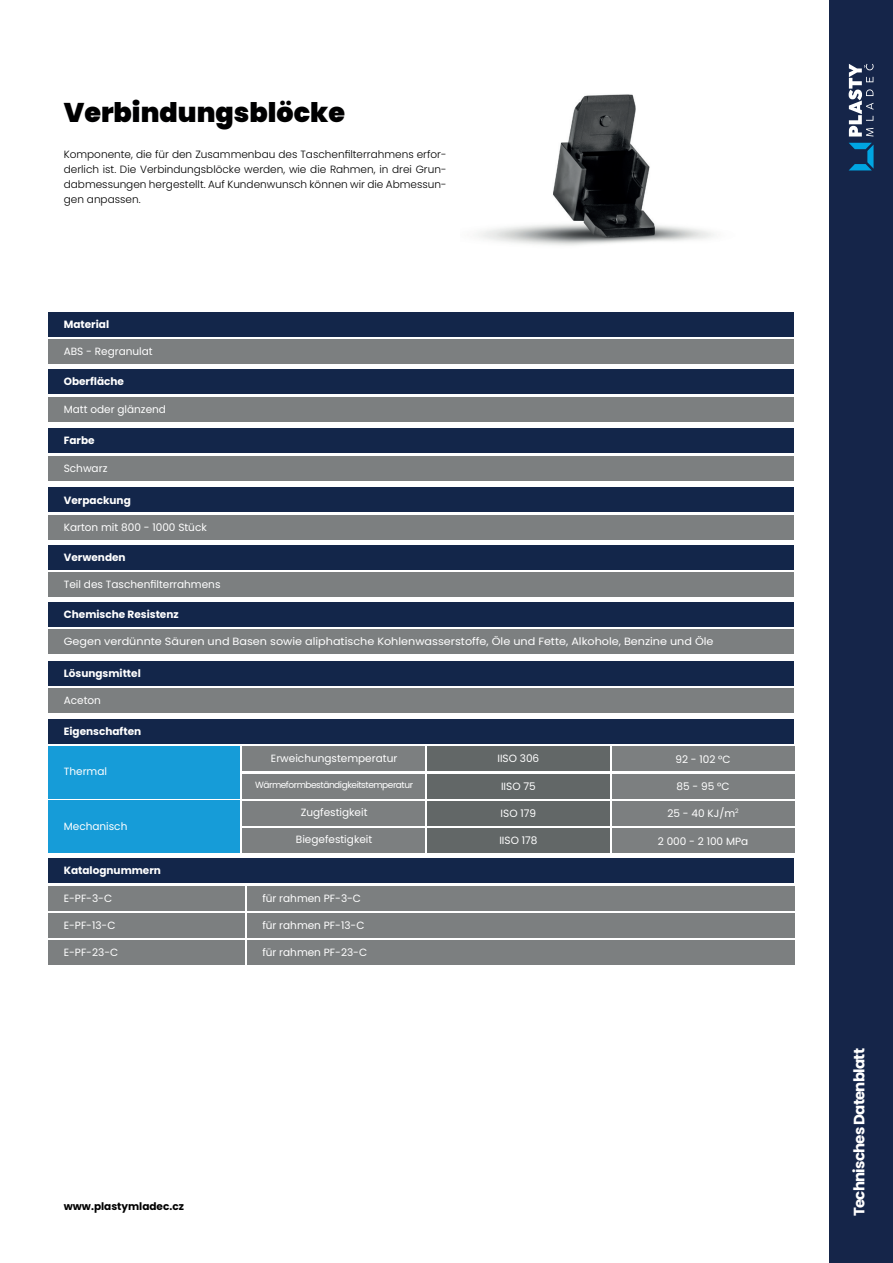
<style>
.page{position:relative;width:893px;height:1263px;background:#fff}
.page>*{position:absolute;margin:0;border:0;box-sizing:border-box;transform-origin:0 0}
.t1{font:900 27px "Poppins";color:#000001}
.t2{font:700 15px "Poppins";letter-spacing:-.05em;color:#fff}
.t3{font:10.5px "Poppins";color:#fff}
.t4{font:300 10.5px/15px "Poppins";color:#000001;text-align:justify}
.t5{font:700 10.5px "Poppins";color:#fff}
.t6{font:10.5px "Poppins";color:#fff;scale:1.07 1}
.t7{font:700 10.5px "Poppins";color:#000001}
.t8{font:9px "Poppins";letter-spacing:-.05em;color:#fff}
</style>
<div class="page">
<img style="left:476px;top:94px;width:239px;height:152px">
<div style="left:829px;top:0;width:64px;height:1263px;background:#152549"></div>
<svg style="left:849px;top:143px;width:24px;height:27px"></svg>
<svg style="left:849px;top:64px;width:24px;height:73px"></svg>
<div style="left:48px;top:312px;width:746px;height:25px;background:#13264a"></div>
<div style="left:48px;top:339px;width:746px;height:25px;background:#7c7f80"></div>
<div style="left:48px;top:369px;width:746px;height:25px;background:#13264a"></div>
<div style="left:48px;top:396px;width:746px;height:25px;background:#7c7f80"></div>
<div style="left:48px;top:428px;width:746px;height:25px;background:#13264a"></div>
<div style="left:48px;top:456px;width:746px;height:24px;background:#7c7f80"></div>
<div style="left:48px;top:487px;width:746px;height:25px;background:#13264a"></div>
<div style="left:48px;top:515px;width:746px;height:25px;background:#7c7f80"></div>
<div style="left:48px;top:545px;width:746px;height:25px;background:#13264a"></div>
<div style="left:48px;top:572px;width:746px;height:25px;background:#7c7f80"></div>
<div style="left:48px;top:602px;width:746px;height:25px;background:#13264a"></div>
<div style="left:48px;top:629px;width:746px;height:25px;background:#7c7f80"></div>
<div style="left:48px;top:661px;width:746px;height:25px;background:#13264a"></div>
<div style="left:48px;top:688px;width:746px;height:25px;background:#7c7f80"></div>
<div style="left:48px;top:719px;width:746px;height:25px;background:#13264a"></div>
<div style="left:48px;top:746px;width:192px;height:52px;background:#169cd8"></div>
<div style="left:242px;top:773px;width:183px;height:25px;background:#7c7f80"></div>
<div style="left:242px;top:746px;width:183px;height:25px;background:#7c7f80"></div>
<div style="left:427px;top:773px;width:183px;height:25px;background:#626767"></div>
<div style="left:427px;top:746px;width:183px;height:25px;background:#626767"></div>
<div style="left:612px;top:773px;width:182px;height:25px;background:#7c7f80"></div>
<div style="left:612px;top:746px;width:182px;height:25px;background:#7c7f80"></div>
<div style="left:48px;top:801px;width:192px;height:52px;background:#169cd8"></div>
<div style="left:242px;top:828px;width:183px;height:25px;background:#7c7f80"></div>
<div style="left:242px;top:801px;width:183px;height:25px;background:#7c7f80"></div>
<div style="left:427px;top:828px;width:183px;height:25px;background:#626767"></div>
<div style="left:427px;top:801px;width:183px;height:25px;background:#626767"></div>
<div style="left:612px;top:828px;width:182px;height:25px;background:#7c7f80"></div>
<div style="left:612px;top:801px;width:182px;height:25px;background:#7c7f80"></div>
<div style="left:48px;top:858px;width:746px;height:25px;background:#13264a"></div>
<div style="left:48px;top:885px;width:197px;height:25px;background:#7c7f80"></div>
<div style="left:247px;top:885px;width:547px;height:25px;background:#7c7f80"></div>
<div style="left:48px;top:913px;width:197px;height:25px;background:#7c7f80"></div>
<div style="left:247px;top:913px;width:547px;height:25px;background:#7c7f80"></div>
<div style="left:48px;top:940px;width:197px;height:25px;background:#7c7f80"></div>
<div style="left:247px;top:940px;width:547px;height:25px;background:#7c7f80"></div>
<h1 class="t1" style="left:64px;top:97px;width:283px">Verbindungsblöcke</h1>
<p class="t4" style="left:64px;top:147px;width:384px">Komponente, die für den Zusammenbau des Taschenfilterrahmens erfor&shy;derlich ist. Die Verbindungsblöcke werden, wie die Rahmen, in drei Grun&shy;dabmessungen hergestellt. Auf Kundenwunsch können wir die Abmessun&shy;gen anpassen.</p>
<p class="t5" style="left:64px;top:318px;width:47px">Material</p>
<p class="t3" style="left:64px;top:345px;width:91px">ABS - Regranulat</p>
<p class="t5" style="left:64px;top:376px;width:62px">Oberfläche</p>
<p class="t3" style="left:64px;top:403px;width:104px">Matt oder glänzend</p>
<p class="t5" style="left:64px;top:435px;width:32px">Farbe</p>
<p class="t3" style="left:64px;top:462px;width:45px">Schwarz</p>
<p class="t5" style="left:64px;top:494px;width:69px">Verpackung</p>
<p class="t3" style="left:64px;top:521px;width:145px">Karton mit 800 - 1000 Stück</p>
<p class="t5" style="left:64px;top:551px;width:63px">Verwenden</p>
<p class="t3" style="left:64px;top:578px;width:158px">Teil des Taschenfilterrahmens</p>
<p class="t5" style="left:64px;top:608px;width:116px">Chemische Resistenz</p>
<p class="t6" style="left:64px;top:636px;width:609px">Gegen verdünnte Säuren und Basen sowie aliphatische Kohlenwasserstoffe, Öle und Fette, Alkohole, Benzine und Öle</p>
<p class="t5" style="left:64px;top:668px;width:79px">Lösungsmittel</p>
<p class="t3" style="left:64px;top:695px;width:39px">Aceton</p>
<p class="t5" style="left:64px;top:725px;width:79px">Eigenschaften</p>
<p class="t3" style="left:64px;top:765px;width:45px">Thermal</p>
<p class="t3" style="left:271px;top:752px;width:128px">Erweichungstemperatur</p>
<p class="t8" style="left:255px;top:779px;width:159px">Wärmeformbeständigkeitstemperatur</p>
<p class="t3" style="left:301px;top:806px;width:68px">Zugfestigkeit</p>
<p class="t3" style="left:296px;top:834px;width:78px">Biegefestigkeit</p>
<p class="t3" style="left:497px;top:752px;width:43px">IISO 306</p>
<p class="t3" style="left:501px;top:780px;width:36px">IISO 75</p>
<p class="t3" style="left:675px;top:753px;width:57px">92 - 102 °C</p>
<p class="t3" style="left:676px;top:780px;width:55px">85 - 95 °C</p>
<p class="t3" style="left:667px;top:807px;width:73px">25 - 40 KJ/m<sup>2</sup></p>
<p class="t3" style="left:658px;top:835px;width:92px">2 000 - 2 100 MPa</p>
<p class="t3" style="left:501px;top:807px;width:37px">ISO 179</p>
<p class="t3" style="left:499px;top:834px;width:40px">IISO 178</p>
<p class="t3" style="left:64px;top:820px;width:65px">Mechanisch</p>
<p class="t5" style="left:64px;top:865px;width:99px">Katalognummern</p>
<p class="t3" style="left:64px;top:892px;width:50px">E-PF-3-C</p>
<p class="t3" style="left:262px;top:892px;width:100px">für rahmen PF-3-C</p>
<p class="t3" style="left:64px;top:919px;width:53px">E-PF-13-C</p>
<p class="t3" style="left:262px;top:919px;width:104px">für rahmen PF-13-C</p>
<p class="t3" style="left:64px;top:946px;width:56px">E-PF-23-C</p>
<p class="t3" style="left:262px;top:946px;width:106px">für rahmen PF-23-C</p>
<p class="t7" style="left:64px;top:1200px;width:122px">www.plastymladec.cz</p>
<h2 class="t2" style="left:850px;top:1216px;width:169px;rotate:-90deg">Technisches Datenblatt</h2>
</div>
